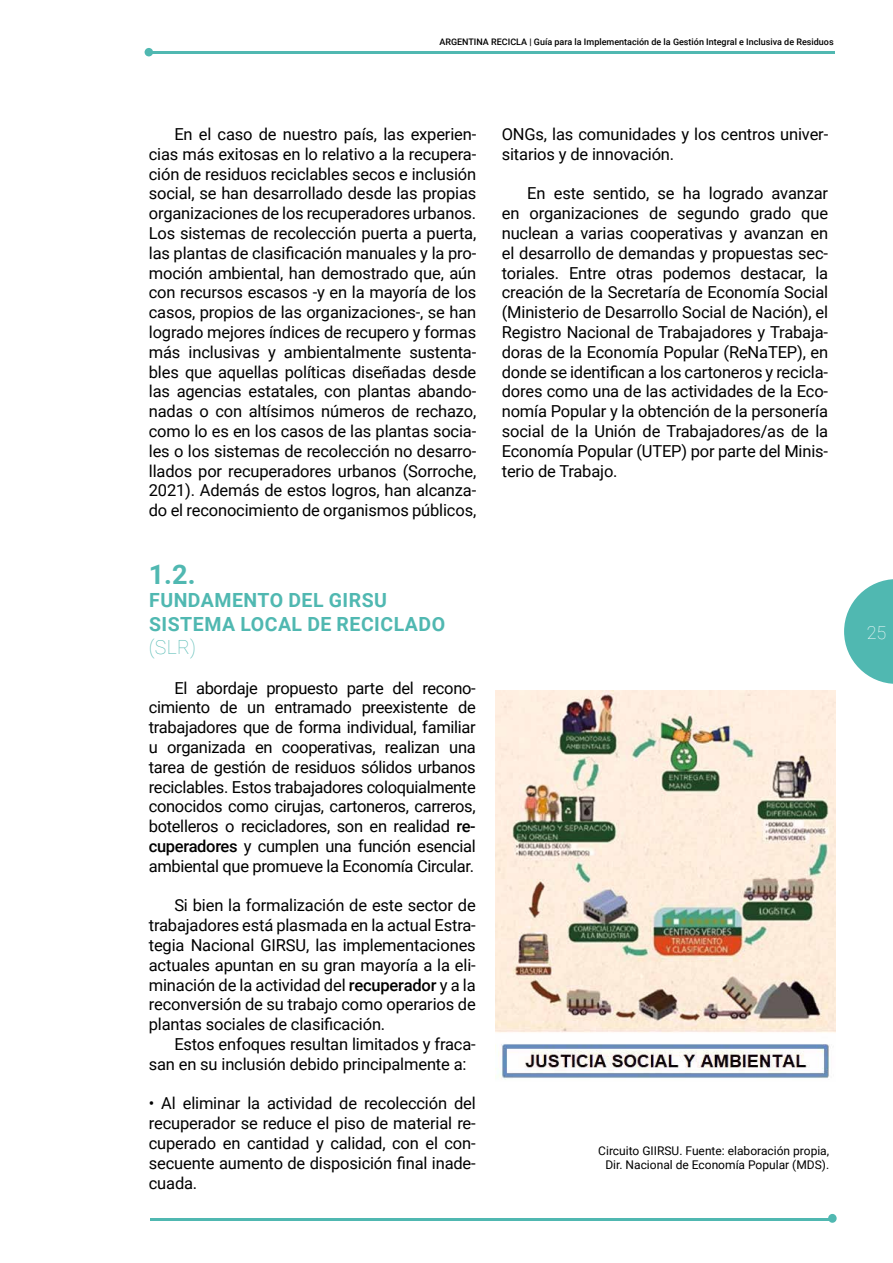
<style>
.page{position:relative;width:893px;height:1263px;background:#fff}
.page>*{position:absolute;margin:0;border:0;box-sizing:border-box;transform-origin:0 0}
.t1{font:700 27px "Roboto";color:#50b8b1}
.t2{font:700 19.5px/23.4px "Roboto";letter-spacing:.025em;color:#50b8b1}
.t3{font:100 19.5px "Roboto";color:#50b8b1}
.t4{font:100 18px "Roboto";color:#fff}
.t5{font:16.5px/19.8px "Roboto";letter-spacing:-.01em;color:#000;text-align:justify}
.t6{font:12px/14.4px "Roboto";color:#000;text-align:center}
.t7{font:500 9px "Roboto";color:#000}
.s1{font-weight:500}
</style>
<div class="page">
<hr style="left:151px;top:51px;width:683px;height:2px;background:#50b8b1">
<div style="left:145px;top:48px;width:8px;height:8px;background:#50b8b1;border-radius:50%"></div>
<svg style="left:844px;top:579px;width:49px;height:105px"></svg>
<hr style="left:150px;top:1218px;width:684px;height:2px;background:#50b8b1">
<div style="left:828px;top:1214px;width:9px;height:9px;background:#50b8b1;border-radius:50%"></div>
<img style="left:495px;top:691px;width:341px;height:389px">
<p class="t7" style="left:439px;top:35px;width:396px">ARGENTINA RECICLA | Guía para la Implementación de la Gestión Integral e Inclusiva de Residuos</p>
<p class="t5" style="left:149px;top:124px;width:329px;text-indent:26px">En el caso de nuestro país, las experien&shy;cias más exitosas en lo relativo a la recupera&shy;ción de residuos reciclables secos e inclusión social, se han desarrollado desde las propias organizaciones de los recuperadores urbanos.<br>Los sistemas de recolección puerta a puerta, las plantas de clasificación manuales y la pro&shy;moción ambiental, han demostrado que, aún con recursos escasos -y en la mayoría de los casos, propios de las organizaciones-, se han logrado mejores índices de recupero y formas más inclusivas y ambientalmente sustenta&shy;bles que aquellas políticas diseñadas desde las agencias estatales, con plantas abando&shy;nadas o con altísimos números de rechazo, como lo es en los casos de las plantas socia&shy;les o los sistemas de recolección no desarro&shy;llados por recuperadores urbanos (Sorroche, 2021). Además de estos logros, han alcanza&shy;do el reconocimiento de organismos públicos,</p>
<p class="t5" style="left:502px;top:124px;width:328px">ONGs, las comunidades y los centros univer&shy;sitarios y de innovación.</p>
<p class="t5" style="left:502px;top:183px;width:328px;text-indent:26px">En este sentido, se ha logrado avanzar en organizaciones de segundo grado que nuclean a varias cooperativas y avanzan en el desarrollo de demandas y propuestas sec&shy;toriales. Entre otras podemos destacar, la creación de la Secretaría de Economía Social (Ministerio de Desarrollo Social de Nación), el Registro Nacional de Trabajadores y Trabaja&shy;doras de la Economía Popular (ReNaTEP), en donde se identifican a los cartoneros y recicla&shy;dores como una de las actividades de la Eco&shy;nomía Popular y la obtención de la personería social de la Unión de Trabajadores/as de la Economía Popular (UTEP) por parte del Minis&shy;terio de Trabajo.</p>
<h1 class="t1" style="left:149px;top:555px;width:48px">1.2.</h1>
<p class="t2" style="left:149px;top:588px;width:297px">FUNDAMENTO DEL GIRSU<br>SISTEMA LOCAL DE RECICLADO</p>
<p class="t3" style="left:149px;top:633px;width:49px">(SLR)</p>
<p class="t5" style="left:149px;top:677px;width:328px;text-indent:26px">El abordaje propuesto parte del recono&shy;cimiento de un entramado preexistente de trabajadores que de forma individual, familiar u organizada en cooperativas, realizan una tarea de gestión de residuos sólidos urbanos reciclables. Estos trabajadores coloquialmente conocidos como cirujas, cartoneros, carreros, botelleros o recicladores, son en realidad <span class="s1">re&shy;cuperadores</span> y cumplen una función esencial ambiental que promueve la Economía Circular.</p>
<p class="t5" style="left:149px;top:895px;width:328px;text-indent:26px">Si bien la formalización de este sector de trabajadores está plasmada en la actual Estra&shy;tegia Nacional GIRSU, las implementaciones actuales apuntan en su gran mayoría a la eli&shy;minación de la actividad del <span class="s1">recuperador</span> y a la reconversión de su trabajo como operarios de plantas sociales de clasificación.</p>
<p class="t5" style="left:149px;top:1033px;width:328px;text-indent:26px">Estos enfoques resultan limitados y fraca&shy;san en su inclusión debido principalmente a:</p>
<p class="t5" style="left:149px;top:1093px;width:328px">• Al eliminar la actividad de recolección del recuperador se reduce el piso de material re&shy;cuperado en cantidad y calidad, con el con&shy;secuente aumento de disposición final inade&shy;cuada.</p>
<p class="t6" style="left:598px;top:1143px;width:232px">Circuito GIIRSU. Fuente: elaboración propia,<br>Dir. Nacional de Economía Popular (MDS).</p>
<p class="t4" style="left:867px;top:620px;width:21px">25</p>
</div>
